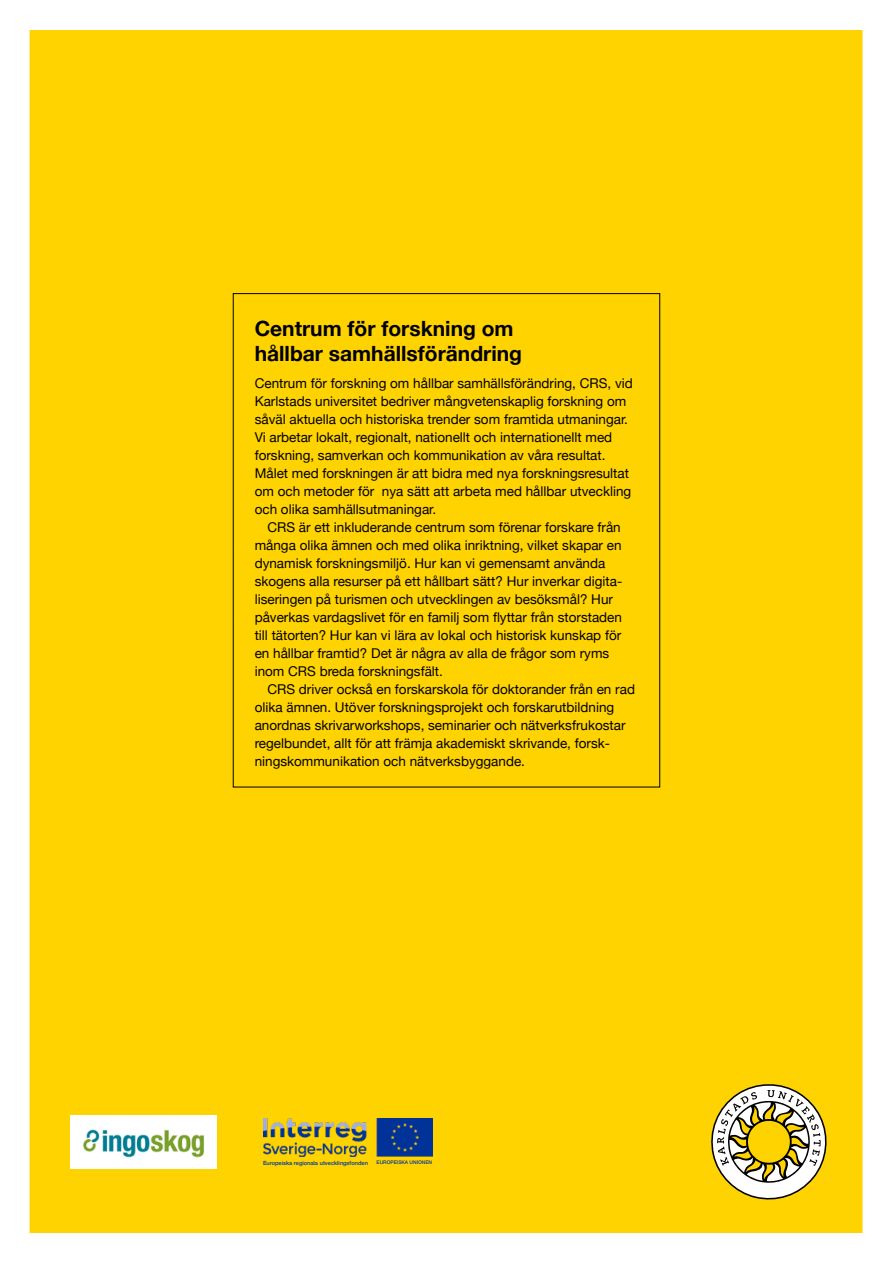
<style>
.page{position:relative;width:893px;height:1263px;background:#fff}
.page>*{position:absolute;margin:0;border:0;box-sizing:border-box;transform-origin:0 0}
.t1{font:700 21px/25.5px "Helvetica Neue";color:#000}
.t2{font:13.5px/18px "Helvetica Neue";color:#000}
.t3{font:500 5.7px "Helvetica Neue";color:#039}
.t4{font:500 4.95px "Helvetica Neue";color:#039}
</style>
<div class="page">
<div style="left:15px;top:15px;width:862px;height:1233px;background:#ffd300"></div>
<div style="left:0;top:0;width:892px;height:1263px;border:30px solid #fff"></div>
<svg style="left:711px;top:1084px;width:116px;height:115px"></svg>
<img style="left:71px;top:1115px;width:145px;height:53px">
<img style="left:263px;top:1118px;width:169px;height:39px">
<h1 class="t1" style="left:255px;top:316px;width:269px">Centrum för forskning om hållbar samhällsförändring</h1>
<p class="t2" style="left:255px;top:374px;width:380px">Centrum för forskning om hållbar samhällsförändring, CRS, vid Karlstads universitet bedriver mångvetenskaplig forskning om såväl aktuella och historiska trender som framtida utmaningar.<br>Vi arbetar lokalt, regionalt, nationellt och internationellt med forskning, samverkan och kommunikation av våra resultat.<br>Målet med forskningen är att bidra med nya forskningsresultat om och metoder för nya sätt att arbeta med hållbar utveckling och olika samhällsutmaningar.</p>
<p class="t2" style="left:255px;top:518px;width:369px;text-indent:13px">CRS är ett inkluderande centrum som förenar forskare från många olika ämnen och med olika inriktning, vilket skapar en dynamisk forskningsmiljö. Hur kan vi gemensamt använda skogens alla resurser på ett hållbart sätt? Hur inverkar digita&shy;liseringen på turismen och utvecklingen av besöksmål? Hur påverkas vardagslivet för en familj som flyttar från storstaden till tätorten? Hur kan vi lära av lokal och historisk kunskap för en hållbar framtid? Det är några av alla de frågor som ryms inom CRS breda forskningsfält.</p>
<p class="t2" style="left:255px;top:680px;width:382px;text-indent:13px">CRS driver också en forskarskola för doktorander från en rad olika ämnen. Utöver forskningsprojekt och forskarutbildning anordnas skrivarworkshops, seminarier och nätverksfrukostar regelbundet, allt för att främja akademiskt skrivande, forsk&shy;ningskommunikation och nätverksbyggande.</p>
<p class="t3" style="left:263px;top:1158px;width:106px">Europeiska regionala utvecklingsfonden</p>
<p class="t4" style="left:377px;top:1158px;width:57px">EUROPEISKA UNIONEN</p>
</div>
